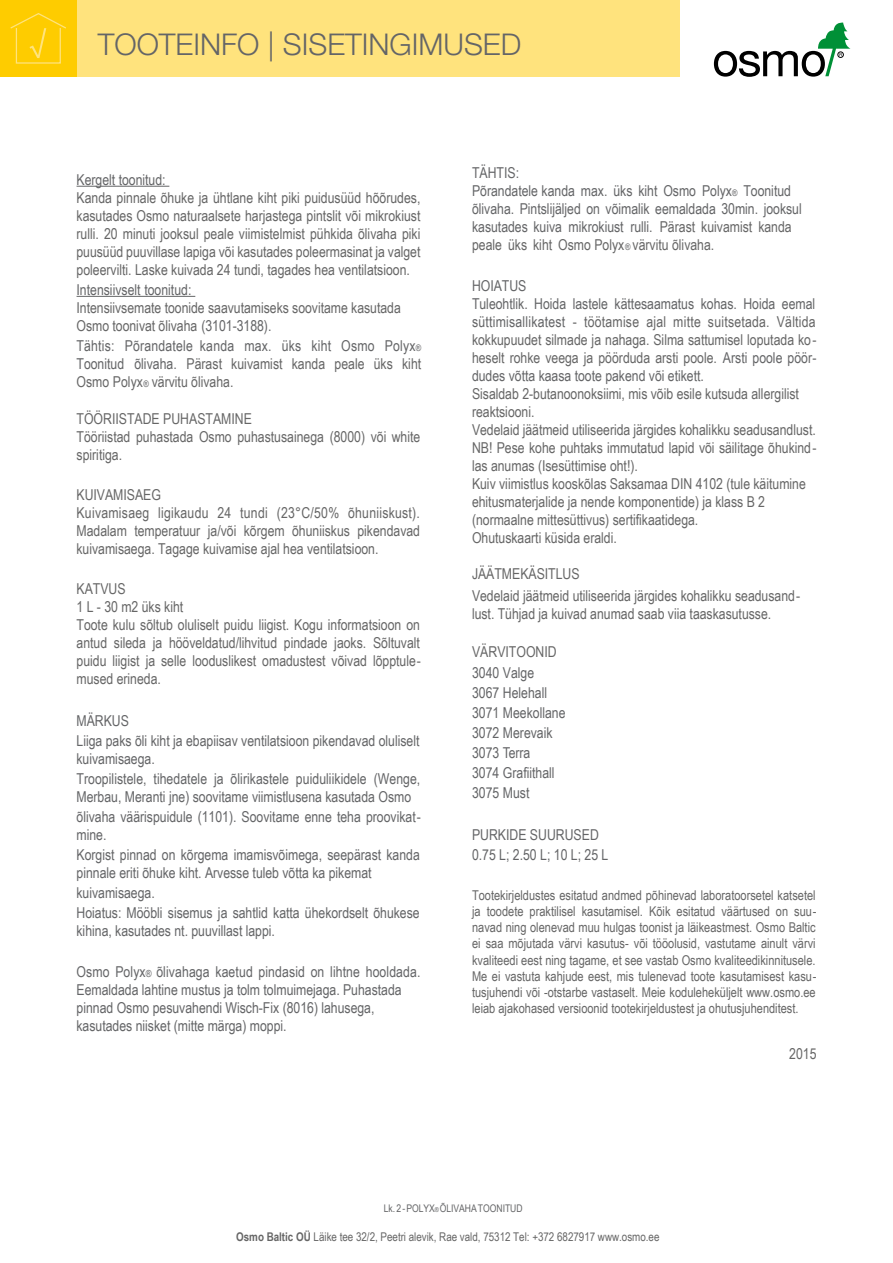
<style>
.page{position:relative;width:893px;height:1263px;background:#fff}
.page>*{position:absolute;margin:0;border:0;box-sizing:border-box;transform-origin:0 0}
.t1{font:300 30px "Helvetica Neue";color:#646567}
.t2{font:15px/18px "Arial Narrow";color:#646567}
.t3{font:15px/18px "Arial Narrow";color:#666}
.t4{font:13.5px/16.2px "Arial Narrow";color:#666;text-align:justify}
.t5{font:12px "Arial Narrow";color:#666}
.t6{font:10.5px "Arial Narrow";letter-spacing:-.005em;color:#646567}
.s1{color:#646567}
.s2{font-size:9px}
.s3{color:#666}
.s4{font-size:9.75px}
.s5{font-size:6.75px}
.s6{font-weight:700}
</style>
<div class="page">
<div style="left:77px;top:0;width:603px;height:77px;background:#ffe37d"></div>
<div style="left:0;top:0;width:77px;height:77px;background:#fecc00"></div>
<svg style="left:10px;top:13px;width:56px;height:51px"></svg>
<svg style="left:714px;top:23px;width:136px;height:54px"></svg>
<hr style="left:77px;top:296px;width:118px;height:1px;background:#646567">
<hr style="left:77px;top:186px;width:92px;height:1px;background:#646567">
<h1 class="t1" style="left:98px;top:26px;width:425px">TOOTEINFO | SISETINGIMUSED</h1>
<p class="t2" style="left:77px;top:172px;width:91px">Kergelt toonitud:</p>
<p class="t3" style="left:77px;top:190px;width:345px;text-align:justify">Kanda pinnale õhuke ja ühtlane kiht piki puidusüüd hõõrudes, kasutades Osmo naturaalsete harjastega pintslit või mikrokiust rulli. 20 minuti jooksul peale viimistelmist pühkida õlivaha piki puusüüd puuvillase lapiga või kasutades poleermasinat ja valget poleervilti. Laske kuivada 24 tundi, tagades hea ventilatsioon.</p>
<p class="t2" style="left:77px;top:282px;width:117px">Intensiivselt toonitud:</p>
<p class="t3" style="left:77px;top:300px;width:326px">Intensiivsemate toonide saavutamiseks soovitame kasutada<br>Osmo toonivat õlivaha <span class="s1">(3101-3188).</span></p>
<p class="t2" style="left:77px;top:338px;width:346px;text-align:justify">Tähtis: Põrandatele kanda max. üks kiht Osmo Polyx<span class="s2">® </span>Toonitud õlivaha. <span class="s3">Pärast kuivamist kanda peale üks kiht Osmo Polyx</span><span class="s2">®</span> <span class="s3">värvitu õlivaha.</span></p>
<p class="t3" style="left:77px;top:411px;width:345px">TÖÖRIISTADE PUHASTAMINE<br>Tööriistad puhastada Osmo puhastusainega (8000) või white spiritiga.</p>
<p class="t3" style="left:77px;top:486px;width:345px">KUIVAMISAEG<br>Kuivamisaeg ligikaudu 24 tundi (23°C/50% õhuniiskust).<br>Madalam temperatuur ja/või kõrgem õhuniiskus pikendavad kuivamisaega. Tagage kuivamise ajal hea ventilatsioon.</p>
<p class="t3" style="left:77px;top:581px;width:346px">KATVUS<br>1 L - 30 m2 üks kiht<br>Toote kulu sõltub oluliselt puidu liigist. Kogu informatsioon on antud sileda ja hööveldatud/lihvitud pindade jaoks. Sõltuvalt puidu liigist ja selle looduslikest omadustest võivad lõpptule&shy;mused erineda.</p>
<p class="t2" style="left:77px;top:711px;width:344px;line-height:20.1px">MÄRKUS<br>Liiga paks õli kiht ja ebapiisav ventilatsioon pikendavad oluliselt</p>
<p class="t2" style="left:77px;top:749px;width:345px;line-height:20.1px">kuivamisaega.<br>Troopilistele, tihedatele ja õlirikastele puiduliikidele (Wenge,</p>
<p class="t2" style="left:77px;top:787px;width:346px;line-height:20.1px">Merbau, Meranti jne) soovitame viimistlusena kasutada Osmo õlivaha väärispuidule (1101). Soovitame enne teha proovikat-</p>
<p class="t2" style="left:77px;top:825px;width:345px;line-height:20.1px">mine.<br>Korgist pinnad on kõrgema imamisvõimega, seepärast kanda</p>
<p class="t2" style="left:77px;top:864px;width:345px;line-height:20.1px">pinnale eriti õhuke kiht. Arvesse tuleb võtta ka pikemat kuivamisaega.<br>Hoiatus: Mööbli sisemus ja sahtlid katta ühekordselt õhukese</p>
<p class="t2" style="left:77px;top:923px;width:200px">kihina, kasutades nt. puuvillast lappi.</p>
<p class="t2" style="left:77px;top:963px;width:345px">Osmo Polyx<span class="s4">®</span> õlivahaga kaetud pindasid on lihtne hooldada.<br>Eemaldada lahtine mustus ja tolm tolmuimejaga. Puhastada pinnad Osmo pesuvahendi Wisch-Fix (8016) lahusega, kasutades niisket (mitte märga) moppi.</p>
<p class="t2" style="left:472px;top:164px;width:331px">TÄHTIS:<br>Põrandatele kanda max. üks kiht Osmo Polyx<span class="s2">®</span> Toonitud õlivaha. Pintslijäljed on võimalik eemaldada 30min. jooksul kasutades kuiva mikrokiust rulli. <span class="s3">Pärast kuivamist kanda peale üks kiht Osmo Polyx</span><span class="s2">®</span> <span class="s3">värvitu õlivaha.</span></p>
<p class="t2" style="left:472px;top:278px;width:346px">HOIATUS<br>Tuleohtlik. Hoida lastele kättesaamatus kohas. Hoida eemal süttimisallikatest <span class="s3">- töötamise ajal mitte suitsetada. Vältida kokkupuudet silmade ja nahaga. Silma sattumisel loputada ko&shy;heselt rohke veega ja pöörduda arsti poole.</span> Arsti poole pöör&shy;dudes võtta kaasa toote pakend või etikett.</p>
<p class="t3" style="left:472px;top:386px;width:346px">Sisaldab 2-butanoonoksiimi, mis võib esile kutsuda allergilist reaktsiooni.<br>Vedelaid jäätmeid utiliseerida järgides kohalikku seadusandlust.<br>NB! Pese kohe puhtaks immutatud lapid või säilitage õhukind&shy;las anumas (Isesüttimise oht!).<br>Kuiv viimistlus kooskõlas Saksamaa DIN 4102 (tule käitumine ehitusmaterjalide ja nende komponentide) ja klass B 2 (normaalne mittesüttivus) sertifikaatidega.<br>Ohutuskaarti küsida eraldi.</p>
<p class="t3" style="left:472px;top:564px;width:330px;line-height:21.5px">JÄÄTMEKÄSITLUS<br>Vedelaid jäätmeid utiliseerida järgides kohalikku seadusand-</p>
<p class="t3" style="left:472px;top:605px;width:301px">lust. Tühjad ja kuivad anumad saab viia taaskasutusse.</p>
<p class="t3" style="left:472px;top:644px;width:86px">VÄRVITOONID</p>
<p class="t2" style="left:472px;top:663px;width:95px;line-height:20.1px">3040 Valge<br>3067 Helehall<br>3071 Meekollane<br>3072 Merevaik<br>3073 Terra<br>3074 Grafiithall<br>3075 Must</p>
<p class="t2" style="left:472px;top:825px;width:138px;line-height:20.1px">PURKIDE SUURUSED<br>0.75 L; 2.50 L; 10 L; 25 L</p>
<p class="t4" style="left:472px;top:888px;width:346px">Tootekirjeldustes esitatud andmed põhinevad laboratoorsetel katsetel ja toodete praktilisel kasutamisel. Kõik esitatud väärtused on suu&shy;navad ning olenevad muu hulgas toonist ja läikeastmest. Osmo Baltic ei saa mõjutada värvi kasutus- või tööolusid, vastutame ainult värvi kvaliteedi eest ning tagame, et see vastab Osmo kvaliteedikinnitusele.<br>Me ei vastuta kahjude eest, mis tulenevad toote kasutamisest kasu&shy;tusjuhendi või -otstarbe vastaselt. Meie koduleheküljelt www.osmo.ee leiab ajakohased versioonid tootekirjeldustest ja ohutusjuhenditest.</p>
<p class="t3" style="left:789px;top:1045px;width:29px">2015</p>
<p class="t6" style="left:384px;top:1203px;width:140px">Lk. 2 - POLYX<span class="s5">®</span> ÕLIVAHA TOONITUD</p>
<p class="t5" style="left:236px;top:1231px;width:425px"><span class="s6">Osmo Baltic OÜ</span> Läike tee 32/2, Peetri alevik, Rae vald, 75312 Tel: +372 6827917 www.osmo.ee</p>
</div>
